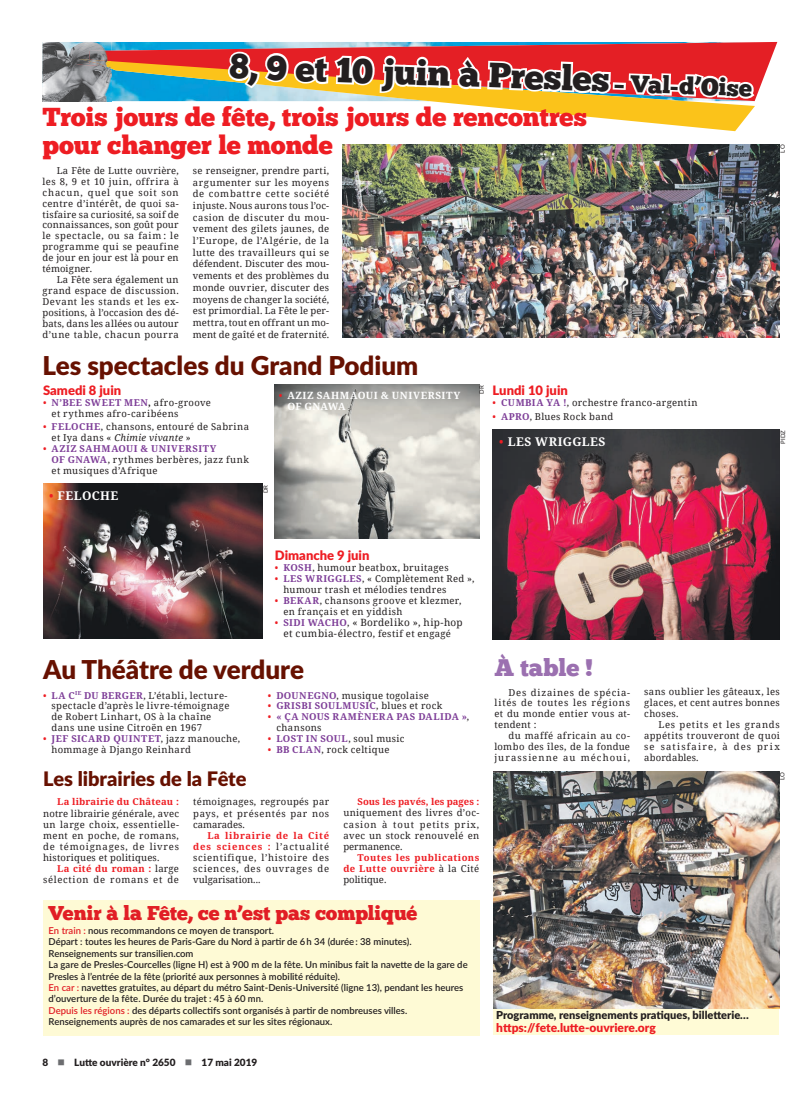
<style>
.page{position:relative;width:794px;height:1106px;background:#fff}
.page>*{position:absolute;margin:0;border:0;box-sizing:border-box;transform-origin:0 0}
.t1{font:35px "Chunk Five";color:#231f20}
.t2{font:26px/28px "Chunk Five";letter-spacing:-.005em;color:#ee1d23}
.t3{font:900 26px "Lato";color:#671101}
.t4{font:24px "Chunk Five";letter-spacing:-.01em;color:#9b70b0}
.t5{font:20px "Chunk Five";letter-spacing:-.005em;color:#e11e25}
.t6{font:900 20px "Lato";letter-spacing:-.005em;color:#671101}
.t7{font:900 13px "Lato";color:#ee1d23}
.t8{font:900 12px "Lato";color:#ee1d23}
.t9{font:700 12px "Noto Serif";letter-spacing:.04em;color:#fff}
.t10{font:900 11px "Lato";color:#231f20}
.t11{font:10px/10.9px "Noto Serif";letter-spacing:.035em;color:#231f20;text-align:center}
.t12{font:900 10px "Lato";color:#231f20}
.t13{font:700 10px/10.9px "Noto Serif";letter-spacing:.055em;color:#fff}
.t14{font:9.5px/10.9px "Noto Serif";letter-spacing:.035em;color:#231f20;text-align:justify}
.t15{font:600 9.5px/11.4px "Lato";color:#231f20}
.t16{font:700 9.5px/10.9px "Noto Serif";letter-spacing:.045em;color:#7e3e98}
.t17{font:700 9.5px/11px "Noto Serif";letter-spacing:.02em;color:#ee1d23;text-align:justify}
.t18{font:9.5px/11px "Noto Serif";letter-spacing:.07em;color:#231f20;text-align:right}
.t19{font:700 9.5px "Noto Serif";color:#ee1d23}
.t20{font:6px "Lato";letter-spacing:.015em;color:#231f20}
.s1{font-size:24px}
.s2{color:#ee1d23}
.s3{font-weight:700;color:#7e3e98}
.s4{font-weight:700}
.s5{font-style:italic}
.s6{font-weight:400;color:#ee1d23}
.s7{font-size:9.5px;color:#ee1d23}
.s8{font-weight:700;font-size:9.5px;color:#7e3e98}
.s9{font-size:9.5px}
.s10{font-weight:400;color:#231f20}
.s11{font-weight:700;color:#ee1d23}
.s12{color:#e11e25}
.s13{color:#6c6d70}
</style>
<div class="page">
<img style="left:343px;top:145px;width:437px;height:193px">
<img style="left:42px;top:42px;width:36px;height:60px">
<svg style="left:75px;top:42px;width:702px;height:59px"></svg>
<svg style="left:78px;top:59px;width:218px;height:43px;background:#739b9a"></svg>
<img style="left:75px;top:51px;width:36px;height:15px">
<img style="left:78px;top:59px;width:33px;height:10px">
<img style="left:43px;top:483px;width:219px;height:155px">
<img style="left:275px;top:384px;width:204px;height:154px">
<div style="left:493px;top:1008px;width:286px;height:26px;background:#fffbd6"></div>
<div style="left:43px;top:900px;width:436px;height:135px;background:#fefad5"></div>
<img style="left:492px;top:429px;width:288px;height:210px">
<img style="left:494px;top:771px;width:286px;height:237px">
<svg style="left:226px;top:49px;width:64px;height:42px"></svg>
<img style="left:296px;top:42px;width:461px;height:268px">
<h1 class="t1" style="left:230px;top:45px;width:524px;rotate:2deg">8, 9 et 10 juin à Presles <span class="s1">– Val-d’O ise</span></h1>
<h2 class="t2" style="left:43px;top:103px;width:546px">Trois jours de fête, trois jours de rencontres pour changer le monde</h2>
<p class="t14" style="left:43px;top:164px;width:138px;text-indent:14px">La Fête de Lutte ouvrière, les 8, 9 et 10 juin, offrira à chacun, quel que soit son centre d’intérêt, de quoi sa&shy;tisfaire sa curiosité, sa soif de connaissances, son goût pour le spectacle, ou sa faim : le programme qui se peaufine de jour en jour est là pour en témoigner.</p>
<p class="t14" style="left:43px;top:274px;width:138px;text-indent:14px">La Fête sera également un grand espace de discussion.<br>Devant les stands et les ex&shy;positions, à l’occasion des dé&shy;bats, dans les allées ou autour d’une table, chacun pourra</p>
<p class="t14" style="left:193px;top:164px;width:138px;line-height:11.7px">se renseigner, prendre parti, argumenter sur les moyens de combattre cette société injuste. Nous aurons tous l’oc&shy;casion de discuter du mou&shy;vement des gilets jaunes, de l’Europe, de l’Algérie, de la lutte des travailleurs qui se défendent. Discuter des mou&shy;vements et des problèmes du monde ouvrier, discuter des moyens de changer la société, est primordial. La Fête le per&shy;mettra, tout en offrant un mo&shy;ment de gaîté et de fraternité.</p>
<h2 class="t3" style="left:43px;top:346px;width:377px">Les spectacles du Grand Podium</h2>
<h3 class="t7" style="left:43px;top:380px;width:80px">Samedi 8 juin</h3>
<p class="t14" style="left:52px;top:396px;width:161px;text-indent:-9px"><span class="s2">•</span> <span class="s3">N’BEE SWEET MEN</span><span class="s4">,</span> afro-groove et rythmes afro-caribéens</p>
<p class="t14" style="left:52px;top:421px;width:199px;text-indent:-9px"><span class="s2">•</span> <span class="s3">FELOCHE</span>, chansons, entouré de Sabrina et Iya dans « <span class="s5">Chimie vivante</span> »</p>
<p class="t14" style="left:52px;top:443px;width:199px;text-align:left;text-indent:-9px"><span class="s2">•</span> <span class="s3">AZIZ SAHMAOUI &amp; UNIVERSITY<br>OF GNAWA</span>, rythmes berbères, jazz funk et musiques d’Afrique</p>
<p class="t9" style="left:49px;top:487px;width:71px"><span class="s6">•</span> FELOCHE</p>
<p class="t13" style="left:287px;top:390px;width:174px;text-indent:-8px"><span class="s6">•</span> AZIZ SAHMAOUI &amp; UNIVERSITY<br>OF GNAWA</p>
<p class="t20" style="left:261px;top:493px;width:10px;rotate:-90deg">DR</p>
<p class="t20" style="left:477px;top:393px;width:10px;rotate:-90deg">DR</p>
<h3 class="t7" style="left:492px;top:381px;width:77px">Lundi 10 juin</h3>
<p class="t14" style="left:492px;top:397px;width:206px"><span class="s2">•</span> <span class="s3">CUMBIA YA !</span>, orchestre franco-argentin</p>
<p class="t14" style="left:492px;top:411px;width:122px"><span class="s2">•</span> <span class="s3">APRO</span>, Blues Rock band</p>
<p class="t9" style="left:499px;top:433px;width:108px"><span class="s6">•</span> LES WRIGGLES</p>
<h3 class="t7" style="left:275px;top:546px;width:96px">Dimanche 9 juin</h3>
<p class="t14" style="left:275px;top:562px;width:175px"><span class="s2">•</span> <span class="s3">KOSH</span>, humour beatbox, bruitages</p>
<p class="t14" style="left:283px;top:573px;width:193px;text-indent:-9px"><span class="s2">•</span> <span class="s3">LES WRIGGLES</span>, « Complètement Red », humour trash et mélodies tendres</p>
<p class="t14" style="left:283px;top:595px;width:180px;text-indent:-9px"><span class="s2">•</span> <span class="s3">BEKAR</span>, chansons groove et klezmer, en français et en yiddish</p>
<p class="t11" style="left:275px;top:616px;width:189px"><span class="s7">•</span> <span class="s8">SIDI WACHO</span><span class="s9">,</span> « Bordeliko », hip-hop et cumbia-électro<span class="s9">, festif et engagé</span></p>
<p class="t20" style="left:778px;top:152px;width:9px;rotate:-90deg">LO</p>
<p class="t20" style="left:779px;top:443px;width:15px;rotate:-90deg">PIDZ</p>
<h2 class="t3" style="left:43px;top:650px;width:262px">Au Théâtre de verdure</h2>
<p class="t14" style="left:52px;top:689px;width:179px;text-align:left;text-indent:-9px"><span class="s2">•</span> <span class="s3">LA C</span><sup>IE</sup> <span class="s3">DU BERGER</span>, L’établi, lecture&shy;spectacle d’après le livre-témoignage de Robert Linhart, OS à la chaîne dans une usine Citroën en 1967</p>
<p class="t14" style="left:52px;top:733px;width:190px;text-indent:-9px"><span class="s2">•</span> <span class="s3">JEF SICARD QUINTET</span>, jazz manouche, hommage à Django Reinhard</p>
<p class="t14" style="left:268px;top:689px;width:162px"><span class="s2">•</span> <span class="s3">DOUNEGNO</span>, musique togolaise</p>
<p class="t16" style="left:268px;top:701px;width:176px"><span class="s6">•</span> GRISBI SOULMUSIC<span class="s10">, blues et rock</span></p>
<p class="t16" style="left:276px;top:711px;width:194px;text-indent:-9px"><span class="s6">•</span> « ÇA NOUS RAMÈNERA PAS DALIDA »<span class="s10">, chansons</span></p>
<p class="t16" style="left:268px;top:733px;width:138px"><span class="s6">•</span> LOST IN SOUL<span class="s10">, soul music</span></p>
<p class="t14" style="left:268px;top:744px;width:123px"><span class="s2">•</span> <span class="s3">BB CLAN</span>, rock celtique</p>
<h3 class="t6" style="left:43px;top:763px;width:205px">Les librairies de la Fête</h3>
<p class="t17" style="left:57px;top:796px;width:123px">La librairie du Château :</p>
<p class="t14" style="left:43px;top:807px;width:137px">notre librairie générale, avec un large choix, essentielle&shy;ment en poche, de romans, de témoignages, de livres historiques et politiques.</p>
<p class="t18" style="left:43px;top:862px;width:137px"><span class="s11">La cité du roman :</span> large sélection de romans et de</p>
<p class="t14" style="left:193px;top:796px;width:137px">témoignages, regroupés par pays, et présentés par nos camarades.</p>
<p class="t14" style="left:193px;top:829px;width:137px;text-indent:14px"><span class="s11">La librairie de la Cité des sciences :</span> l’actualité scientifique, l’histoire des sciences, des ouvrages de vulgarisation...</p>
<p class="t19" style="left:357px;top:795px;width:123px">Sous les pavés, les pages :</p>
<p class="t14" style="left:343px;top:807px;width:137px">uniquement des livres d’oc&shy;casion à tout petits prix, avec un stock renouvelé en permanence.</p>
<p class="t17" style="left:343px;top:852px;width:137px;text-indent:14px">Toutes les publications de Lutte ouvrière <span class="s10">à la Cité politique.</span></p>
<h3 class="t5" style="left:49px;top:900px;width:370px">Venir à la Fête, ce n’est pas compliqué</h3>
<p class="t15" style="left:49px;top:924px;width:420px"><span class="s12">En train :</span> nous recommandons ce moyen de transport.<br>Départ : toutes les heures de Paris-Gare du Nord à partir de 6 h 34 (durée : 38 minutes).<br>Renseignements sur transilien.com<br>La gare de Presles-Courcelles (ligne H) est à 900 m de la fête. Un minibus fait la navette de la gare de Presles à l’entrée de la fête (priorité aux personnes à mobilité réduite).<br><span class="s12">En car :</span> navettes gratuites, au départ du métro Saint-Denis-Université (ligne 13), pendant les heures d’ouverture de la fête. Durée du trajet : 45 à 60 mn.<br><span class="s12">Depuis les régions :</span> des départs collectifs sont organisés à partir de nombreuses villes.<br>Renseignements auprès de nos camarades et sur les sites régionaux.</p>
<p class="t12" style="left:43px;top:1055px;width:216px">8 <span class="s13">■</span> Lutte ouvrière n° 2650 <span class="s13">■</span> 17 mai 2019</p>
<h3 class="t4" style="left:494px;top:653px;width:100px">À table !</h3>
<p class="t14" style="left:494px;top:686px;width:137px;text-indent:14px">Des dizaines de spécia&shy;lités de toutes les régions et du monde entier vous at&shy;tendent :</p>
<p class="t14" style="left:494px;top:730px;width:137px;text-indent:14px">du maffé africain au co&shy;lombo des îles, de la fondue jurassienne au méchoui,</p>
<p class="t14" style="left:644px;top:686px;width:137px">sans oublier les gâteaux, les glaces, et cent autres bonnes choses.</p>
<p class="t14" style="left:644px;top:719px;width:137px;text-indent:14px">Les petits et les grands appétits trouveront de quoi se satisfaire, à des prix abordables.</p>
<p class="t20" style="left:778px;top:780px;width:9px;rotate:-90deg">LO</p>
<p class="t10" style="left:496px;top:1006px;width:254px">Programme, renseignements pratiques, billetterie…</p>
<p class="t8" style="left:496px;top:1018px;width:161px">https://fete.lutte-ouvriere.org</p>
</div>
